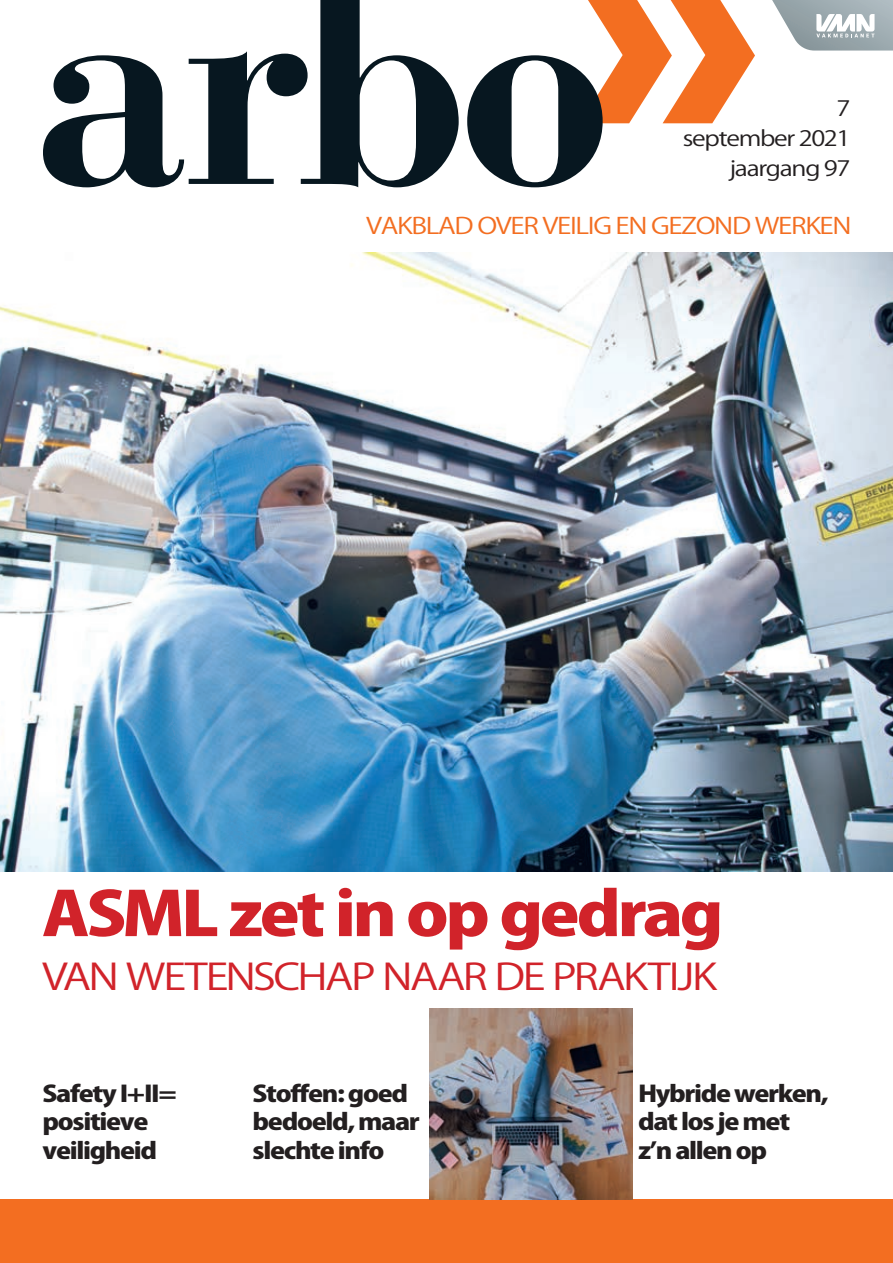
<style>
.page{position:relative;width:893px;height:1263px;background:#fff}
.page>*{position:absolute;margin:0;border:0;box-sizing:border-box;transform-origin:0 0}
.t1{font:800 60px "Koz Go Pro";letter-spacing:-.05em;color:#d1232a;scale:1.2 1}
.t2{font:36px "Koz Go Pro";letter-spacing:-.06em;color:#d1232a;scale:1.2 1}
.t3{font:800 22.5px/28.5px "Koz Go Pro";letter-spacing:-.05em;color:#231f20;scale:1.2 1}
.t4{font:22.5px "Koz Go Std";letter-spacing:-.05em;color:#f36e21;scale:1.2 1}
.t5{font:21px/30px "Koz Go Pro";letter-spacing:-.05em;color:#231f20;text-align:right;scale:1.2 1}
</style>
<div class="page">
<svg style="left:603px;top:0;width:152px;height:123px"></svg>
<svg style="left:43px;top:0;width:560px;height:187px"></svg>
<div style="left:0;top:1199px;width:893px;height:64px;background:#f36e21"></div>
<img style="left:430px;top:1008px;width:203px;height:191px">
<img style="left:0;top:252px;width:893px;height:620px">
<svg style="left:772px;top:0;width:121px;height:51px"></svg>
<p class="t5" style="left:683px;top:94px;width:141px">7<br>september 2021 jaargang 97</p>
<p class="t4" style="left:366px;top:212px;width:406px">VAKBLAD OVER VEILIG EN GEZOND WERKEN</p>
<h1 class="t1" style="left:42px;top:875px;width:569px">ASML zet in op gedrag</h1>
<h2 class="t2" style="left:42px;top:953px;width:564px">VAN WETENSCHAP NAAR DE PRAKTIJK</h2>
<p class="t3" style="left:43px;top:1081px;width:113px">Safety I+II= positieve veiligheid</p>
<p class="t3" style="left:253px;top:1081px;width:141px">Stoffen: goed bedoeld, maar slechte info</p>
<p class="t3" style="left:638px;top:1081px;width:160px">Hybride werken, dat los je met zʼn allen op</p>
</div>
